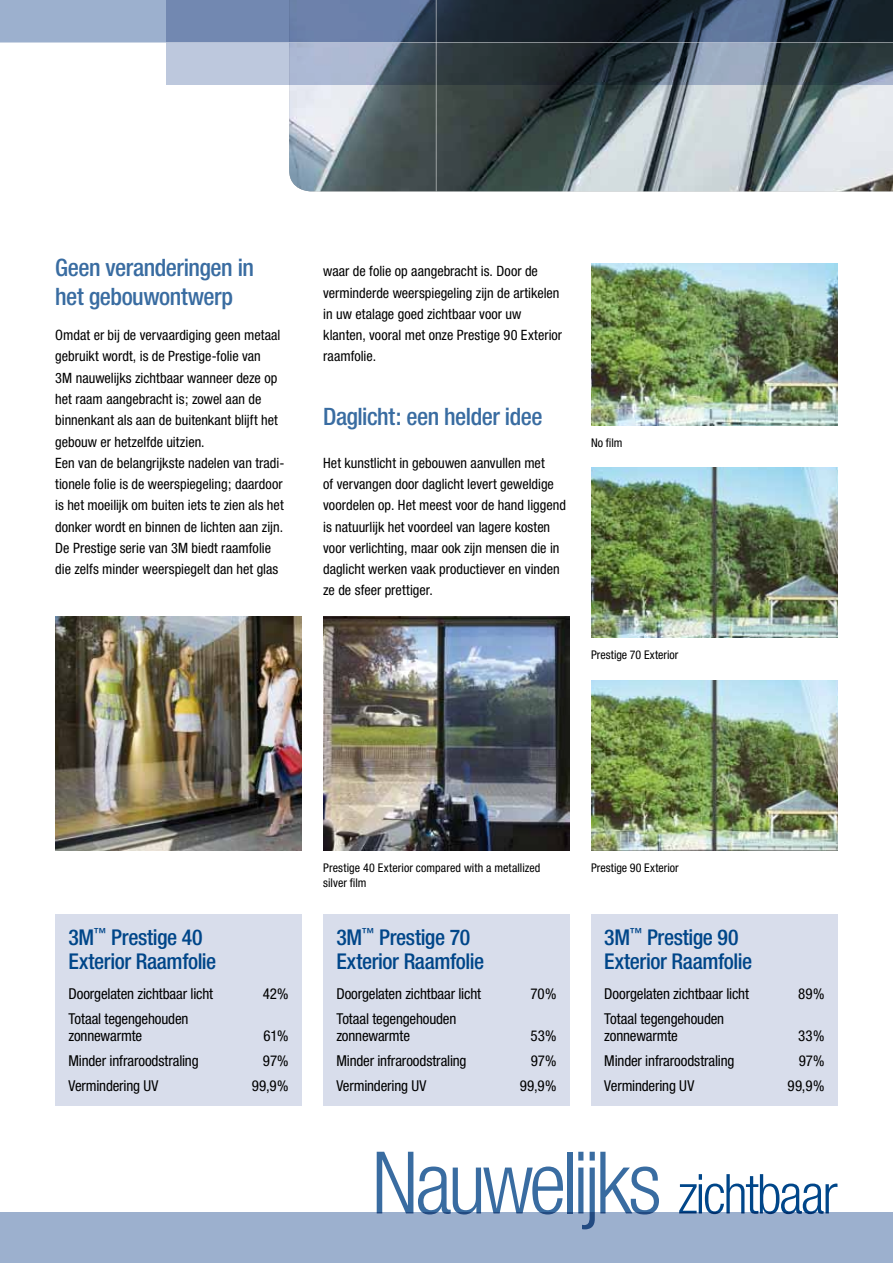
<style>
.page{position:relative;width:893px;height:1263px;background:#fff}
.page>*{position:absolute;margin:0;border:0;box-sizing:border-box;transform-origin:0 0}
.t1{font:300 condensed 86.4px "Helvetica Neue";letter-spacing:-.05em;color:#396ca1}
.t2{font:500 condensed 24px/28.5px "Helvetica Neue";letter-spacing:-.02em;color:#396ca1}
.t3{font:500 condensed 21.75px/24.9px "Helvetica Neue";letter-spacing:-.02em;color:#004689}
.t4{font:condensed 15px/16.5px "Helvetica Neue";letter-spacing:-.01em;color:#000}
.t5{font:condensed 14.25px/21.3px "Helvetica Neue";color:#000}
.t6{font:condensed 12px/15px "Helvetica Neue";letter-spacing:.005em;color:#000}
.s1{font-size:55.05px;color:#004689}
</style>
<div class="page">
<img style="left:591px;top:264px;width:247px;height:161px">
<img style="left:591px;top:468px;width:247px;height:170px">
<img style="left:591px;top:680px;width:247px;height:170px">
<div style="left:55px;top:914px;width:247px;height:192px;background:#d8ddeb"></div>
<div style="left:323px;top:914px;width:247px;height:192px;background:#d8ddeb"></div>
<div style="left:591px;top:914px;width:247px;height:192px;background:#d8ddeb"></div>
<img style="left:289px;top:85px;width:604px;height:106px">
<div style="left:0;top:0;width:893px;height:43px;background:#9cb0ce"></div>
<div style="left:0;top:1212px;width:893px;height:51px;background:#9cb0ce"></div>
<svg style="left:166px;top:0;width:727px;height:85px;background:#4f5d6f"></svg>
<hr style="left:436px;top:0;width:1px;height:191px;background:#fff">
<img style="left:55px;top:617px;width:247px;height:233px">
<img style="left:323px;top:617px;width:247px;height:233px">
<hr style="left:0;top:42px;width:893px;height:1px;background:#fff">
<h2 class="t2" style="left:55px;top:253px;width:200px">Geen veranderingen in het gebouwontwerp</h2>
<p class="t5" style="left:55px;top:324px;width:231px">Omdat er bij de vervaardiging geen metaal gebruikt wordt, is de Prestige-folie van<br>3M nauwelijks zichtbaar wanneer deze op het raam aangebracht is; zowel aan de binnenkant als aan de buitenkant blijft het gebouw er hetzelfde uitzien.<br>Een van de belangrijkste nadelen van tradi&shy;tionele folie is de weerspiegeling; daardoor is het moeilijk om buiten iets te zien als het donker wordt en binnen de lichten aan zijn.<br>De Prestige serie van 3M biedt raamfolie die zelfs minder weerspiegelt dan het glas</p>
<p class="t5" style="left:323px;top:261px;width:241px">waar de folie op aangebracht is. Door de verminderde weerspiegeling zijn de artikelen in uw etalage goed zichtbaar voor uw klanten, vooral met onze Prestige 90 Exterior raamfolie.</p>
<h2 class="t2" style="left:323px;top:402px;width:221px">Daglicht: een helder idee</h2>
<p class="t5" style="left:323px;top:452px;width:244px">Het kunstlicht in gebouwen aanvullen met<br>of vervangen door daglicht levert geweldige voordelen op. Het meest voor de hand liggend is natuurlijk het voordeel van lagere kosten voor verlichting, maar ook zijn mensen die in daglicht werken vaak productiever en vinden ze de sfeer prettiger.</p>
<p class="t6" style="left:591px;top:435px;width:33px">No film</p>
<p class="t6" style="left:591px;top:647px;width:89px">Prestige 70 Exterior</p>
<p class="t6" style="left:323px;top:860px;width:219px">Prestige 40 Exterior compared with a metallized silver film</p>
<p class="t6" style="left:591px;top:860px;width:89px">Prestige 90 Exterior</p>
<h3 class="t3" style="left:68px;top:924px;width:149px">3M<sup>™</sup> Prestige 40<br>Exterior Raamfolie</h3>
<p class="t4" style="left:68px;top:985px;width:146px">Doorgelaten zichtbaar licht</p>
<p class="t4" style="left:263px;top:985px;width:27px">42%</p>
<p class="t4" style="left:68px;top:1010px;width:121px">Totaal tegengehouden zonnewarmte</p>
<p class="t4" style="left:263px;top:1027px;width:27px">61%</p>
<h3 class="t3" style="left:336px;top:924px;width:149px">3M<sup>™</sup> Prestige 70<br>Exterior Raamfolie</h3>
<p class="t4" style="left:336px;top:985px;width:146px">Doorgelaten zichtbaar licht</p>
<p class="t4" style="left:530px;top:985px;width:28px">70%</p>
<p class="t4" style="left:336px;top:1010px;width:121px">Totaal tegengehouden zonnewarmte</p>
<p class="t4" style="left:530px;top:1027px;width:28px">53%</p>
<h3 class="t3" style="left:604px;top:924px;width:149px">3M<sup>™</sup> Prestige 90<br>Exterior Raamfolie</h3>
<p class="t4" style="left:604px;top:985px;width:146px">Doorgelaten zichtbaar licht</p>
<p class="t4" style="left:798px;top:985px;width:28px">89%</p>
<p class="t4" style="left:604px;top:1010px;width:121px">Totaal tegengehouden zonnewarmte</p>
<p class="t4" style="left:798px;top:1027px;width:28px">33%</p>
<p class="t4" style="left:68px;top:1052px;width:132px">Minder infraroodstraling</p>
<p class="t4" style="left:263px;top:1052px;width:27px">97%</p>
<p class="t4" style="left:68px;top:1077px;width:92px">Vermindering UV</p>
<p class="t4" style="left:252px;top:1077px;width:38px">99,9%</p>
<p class="t4" style="left:336px;top:1052px;width:132px">Minder infraroodstraling</p>
<p class="t4" style="left:531px;top:1052px;width:27px">97%</p>
<p class="t4" style="left:336px;top:1077px;width:92px">Vermindering UV</p>
<p class="t4" style="left:520px;top:1077px;width:38px">99,9%</p>
<p class="t4" style="left:604px;top:1052px;width:132px">Minder infraroodstraling</p>
<p class="t4" style="left:799px;top:1052px;width:27px">97%</p>
<p class="t4" style="left:604px;top:1077px;width:92px">Vermindering UV</p>
<p class="t4" style="left:788px;top:1077px;width:38px">99,9%</p>
<h1 class="t1" style="left:372px;top:1133px;width:467px">Nauwelijks <span class="s1">zichtbaar</span></h1>
</div>
